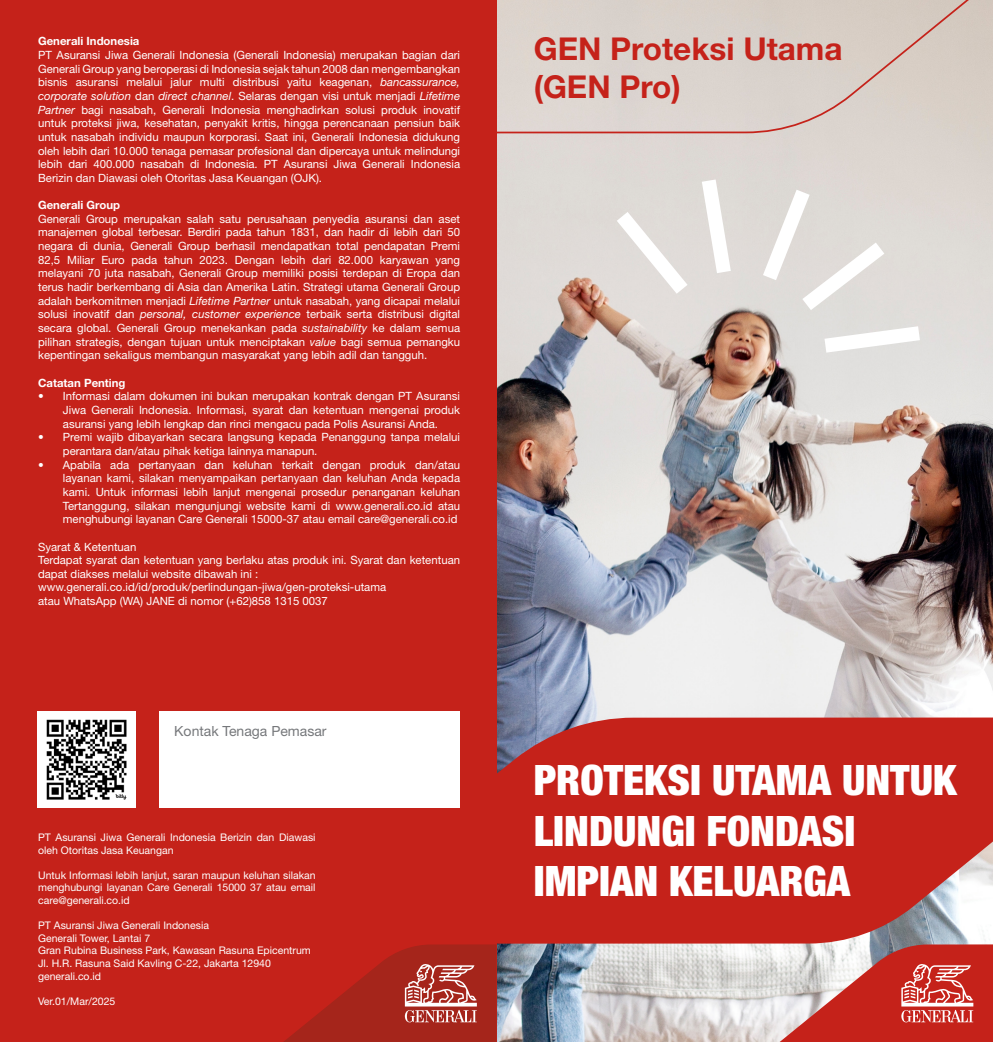
<style>
.page{position:relative;width:993px;height:1042px;background:#fff}
.page>*{position:absolute;margin:0;border:0;box-sizing:border-box;transform-origin:0 0}
.t1{font:900 condensed 42px "Helvetica Neue LT Std";color:#fff}
.t2{font:700 31.5px "Helvetica Neue LT Std";color:#c5221a}
.t3{font:14px "Helvetica Neue LT Std";color:#76787b}
.t4{font:11.38px/13.7px "Helvetica Neue LT Std";color:#fff;text-align:justify}
.t5{font:700 11.38px "Helvetica Neue LT Std";color:#fff}
.t6{font:10.5px/12.6px "Helvetica Neue LT Std";color:#fff}
.s1{font-style:italic}
</style>
<div class="page">
<img style="left:496px;top:135px;width:496px;height:907px">
<svg style="left:496px;top:0;width:496px;height:135px;background:#d8c9c2"></svg>
<svg style="left:496px;top:717px;width:496px;height:226px;background:#c32e27"></svg>
<div style="left:0;top:0;width:496px;height:1042px;background:#c5221a"></div>
<svg style="left:284px;top:944px;width:212px;height:98px"></svg>
<svg style="left:779px;top:944px;width:213px;height:98px;background:#cf6661"></svg>
<div style="left:159px;top:711px;width:301px;height:96px;background:#fff"></div>
<img style="left:37px;top:711px;width:98px;height:96px">
<svg style="left:602px;top:164px;width:332px;height:197px;background:#ded8d3"></svg>
<p class="t5" style="left:38px;top:34px;width:103px">Generali Indonesia</p>
<p class="t4" style="left:38px;top:48px;width:423px">PT Asuransi Jiwa Generali Indonesia (Generali Indonesia) merupakan bagian dari Generali Group yang beroperasi di Indonesia sejak tahun 2008 dan mengembangkan bisnis asuransi melalui jalur multi distribusi yaitu keagenan, <span class="s1">bancassurance, corporate solution</span> dan <span class="s1">direct channel</span>. Selaras dengan visi untuk menjadi <span class="s1">Lifetime Partner</span> bagi nasabah, Generali Indonesia menghadirkan solusi produk inovatif untuk proteksi jiwa, kesehatan, penyakit kritis, hingga perencanaan pensiun baik untuk nasabah individu maupun korporasi. Saat ini, Generali Indonesia didukung oleh lebih dari 10.000 tenaga pemasar profesional dan dipercaya untuk melindungi lebih dari 400.000 nasabah di Indonesia. PT Asuransi Jiwa Generali Indonesia Berizin dan Diawasi oleh Otoritas Jasa Keuangan (OJK).</p>
<p class="t5" style="left:38px;top:198px;width:83px">Generali Group</p>
<p class="t4" style="left:38px;top:212px;width:423px">Generali Group merupakan salah satu perusahaan penyedia asuransi dan aset manajemen global terbesar. Berdiri pada tahun 1831, dan hadir di lebih dari 50 negara di dunia, Generali Group berhasil mendapatkan total pendapatan Premi 82,5 Miliar Euro pada tahun 2023. Dengan lebih dari 82.000 karyawan yang melayani 70 juta nasabah, Generali Group memiliki posisi terdepan di Eropa dan terus hadir berkembang di Asia dan Amerika Latin. Strategi utama Generali Group adalah berkomitmen menjadi <span class="s1">Lifetime Partner</span> untuk nasabah, yang dicapai melalui solusi inovatif dan <span class="s1">personal, customer experience</span> terbaik serta distribusi digital secara global. Generali Group menekankan pada <span class="s1">sustainability</span> ke dalam semua pilihan strategis, dengan tujuan untuk menciptakan <span class="s1">value</span> bagi semua pemangku kepentingan sekaligus membangun masyarakat yang lebih adil dan tangguh.</p>
<p class="t5" style="left:38px;top:375px;width:89px">Catatan Penting</p>
<p class="t4" style="left:63px;top:389px;width:398px;text-indent:-25px">• Informasi dalam dokumen ini bukan merupakan kontrak dengan PT Asuransi Jiwa Generali Indonesia. Informasi, syarat dan ketentuan mengenai produk asuransi yang lebih lengkap dan rinci mengacu pada Polis Asuransi Anda.</p>
<p class="t4" style="left:63px;top:430px;width:398px;text-indent:-25px">• Premi wajib dibayarkan secara langsung kepada Penanggung tanpa melalui perantara dan/atau pihak ketiga lainnya manapun.</p>
<p class="t4" style="left:63px;top:457px;width:398px;text-indent:-25px">• Apabila ada pertanyaan dan keluhan terkait dengan produk dan/atau layanan kami, silakan menyampaikan pertanyaan dan keluhan Anda kepada kami. Untuk informasi lebih lanjut mengenai prosedur penanganan keluhan Tertanggung, silakan mengunjungi website kami di www.generali.co.id atau menghubungi layanan Care Generali 15000-37 atau email care@generali.co.id</p>
<p class="t4" style="left:38px;top:539px;width:100px">Syarat &amp; Ketentuan</p>
<p class="t4" style="left:38px;top:553px;width:423px">Terdapat syarat dan ketentuan yang berlaku atas produk ini. Syarat dan ketentuan dapat diakses melalui website dibawah ini :</p>
<p class="t4" style="left:38px;top:580px;width:349px">www.generali.co.id/id/produk/perlindungan-jiwa/gen-proteksi-utama</p>
<p class="t4" style="left:38px;top:594px;width:291px">atau WhatsApp (WA) JANE di nomor (+62)858 1315 0037</p>
<p class="t3" style="left:174px;top:723px;width:154px">Kontak Tenaga Pemasar</p>
<p class="t6" style="left:38px;top:831px;width:279px">PT Asuransi Jiwa Generali Indonesia Berizin dan Diawasi oleh Otoritas Jasa Keuangan</p>
<p class="t6" style="left:38px;top:868px;width:279px;text-align:justify">Untuk Informasi lebih lanjut, saran maupun keluhan silakan menghubungi layanan Care Generali 15000 37 atau email care@generali.co.id</p>
<p class="t6" style="left:38px;top:919px;width:172px">PT Asuransi Jiwa Generali Indonesia</p>
<p class="t6" style="left:38px;top:931px;width:114px">Generali Tower, Lantai 7</p>
<p class="t6" style="left:38px;top:944px;width:274px">Gran Rubina Business Park, Kawasan Rasuna Epicentrum</p>
<p class="t6" style="left:38px;top:957px;width:234px">Jl. H.R. Rasuna Said Kavling C-22, Jakarta 12940</p>
<p class="t6" style="left:38px;top:969px;width:65px">generali.co.id</p>
<p class="t6" style="left:38px;top:994px;width:79px">Ver.01/Mar/2025</p>
<p class="t2" style="left:533px;top:29px;width:310px">GEN Proteksi Utama</p>
<p class="t2" style="left:533px;top:67px;width:149px">(GEN Pro)</p>
<p class="t1" style="left:533px;top:754px;width:424px">PROTEKSI UTAMA UNTUK</p>
<p class="t1" style="left:533px;top:805px;width:323px">LINDUNGI FONDASI</p>
<p class="t1" style="left:533px;top:855px;width:318px">IMPIAN KELUARGA</p>
</div>
